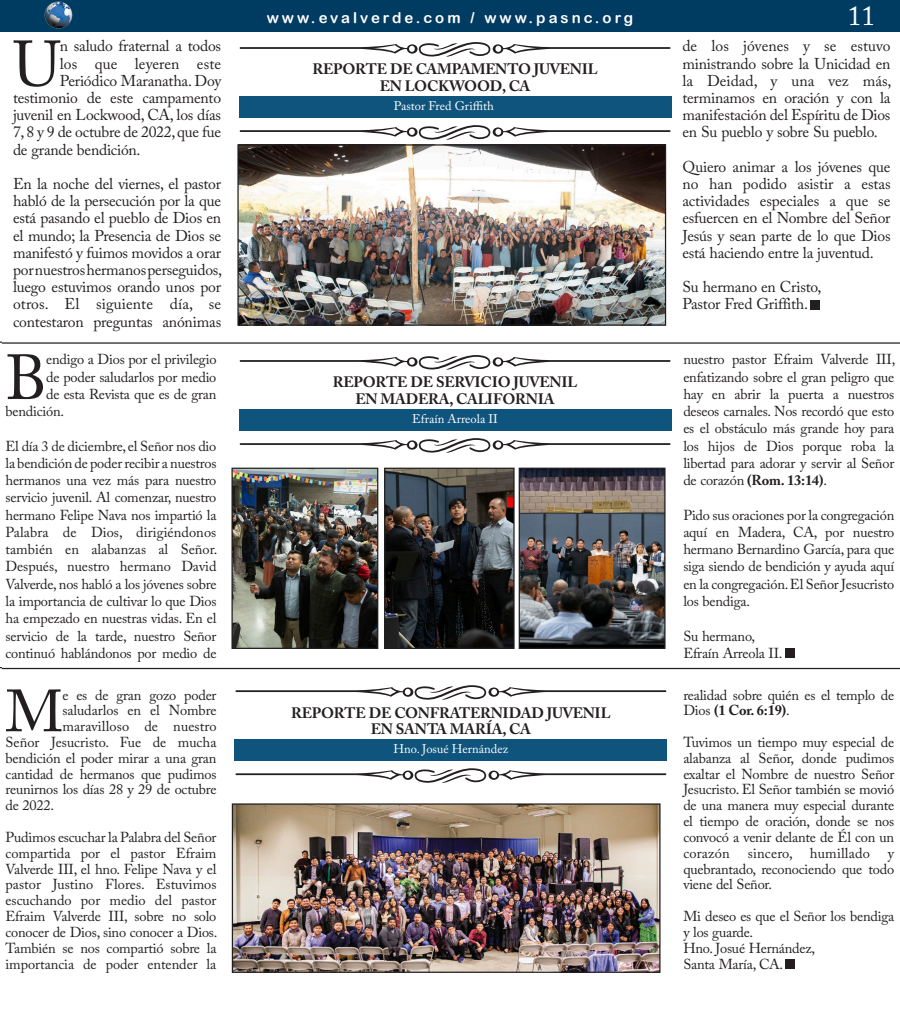
<style>
.page{position:relative;width:900px;height:1013px;background:#fff}
.page>*{position:absolute;margin:0;border:0;box-sizing:border-box;transform-origin:0 0}
.t1{font:64px "Adobe Caslon Pro";color:#231f20}
.t2{font:62.88px "Adobe Caslon Pro";color:#231f20}
.t3{font:58.88px "Adobe Caslon Pro";color:#231f20}
.t4{font:27.5px "Adobe Caslon Pro";color:#fff}
.t5{font:15.62px/17.2px "Adobe Caslon Pro";letter-spacing:-.015em;color:#231f20;text-align:justify}
.t6{font:700 15px "Adobe Caslon Pro";letter-spacing:-.015em;color:#231f20}
.t7{font:15px "Arial Rounded MT Bold";letter-spacing:.2em;color:#fffdff}
.t8{font:14.38px/17.2px "Adobe Caslon Pro";letter-spacing:-.015em;color:#231f20;text-align:justify}
.Default{font:12.5px "Adobe Caslon Pro";color:#fff}
.s1{font-weight:700}
</style>
<div class="page">
<div style="left:0;top:0;width:900px;height:32px;background:#003b62"></div>
<img style="left:44px;top:1px;width:29px;height:28px">
<div style="left:785px;top:648px;width:9px;height:9px;background:#231f20"></div>
<div style="left:811px;top:300px;width:9px;height:9px;background:#231f20"></div>
<div style="left:239px;top:409px;width:432px;height:22px;background:#0f547d"></div>
<svg style="left:240px;top:355px;width:431px;height:15px"></svg>
<svg style="left:240px;top:438px;width:431px;height:15px"></svg>
<div style="left:239px;top:96px;width:432px;height:22px;background:#0f547d"></div>
<svg style="left:240px;top:42px;width:431px;height:15px"></svg>
<svg style="left:240px;top:125px;width:431px;height:15px"></svg>
<hr style="left:2px;top:342px;width:898px;height:1px;background:#231f20">
<img style="left:239px;top:146px;width:425px;height:178px">
<div style="left:237px;top:144px;width:429px;height:182px;border:1px solid #231f20"></div>
<hr style="left:2px;top:668px;width:898px;height:1px;background:#231f20">
<img style="left:233px;top:469px;width:143px;height:178px">
<div style="left:231px;top:467px;width:147px;height:182px;border:1px solid #231f20"></div>
<img style="left:386px;top:469px;width:127px;height:178px">
<div style="left:384px;top:467px;width:131px;height:182px;border:1px solid #231f20"></div>
<img style="left:521px;top:469px;width:143px;height:178px">
<div style="left:519px;top:467px;width:147px;height:182px;border:1px solid #231f20"></div>
<div style="left:786px;top:959px;width:9px;height:9px;background:#231f20"></div>
<div style="left:235px;top:739px;width:432px;height:22px;background:#0f547d"></div>
<svg style="left:235px;top:685px;width:431px;height:15px"></svg>
<svg style="left:235px;top:768px;width:431px;height:15px"></svg>
<img style="left:234px;top:805px;width:425px;height:165px">
<div style="left:232px;top:803px;width:429px;height:169px;border:1px solid #231f20"></div>
<p class="t1" style="left:13px;top:26px;width:49px">U</p>
<p class="t5" style="left:60px;top:37px;width:163px">n saludo fraternal a todos</p>
<p class="t5" style="left:60px;top:55px;width:163px">los que leyeren este</p>
<p class="t5" style="left:60px;top:72px;width:163px">Periódico Maranatha. Doy</p>
<p class="t5" style="left:13px;top:89px;width:210px">testimonio de este campamento</p>
<p class="t5" style="left:13px;top:106px;width:210px">juvenil en Lockwood, CA, los días</p>
<p class="t5" style="left:13px;top:123px;width:210px">7, 8 y 9 de octubre de 2022, que fue</p>
<p class="t5" style="left:13px;top:140px;width:129px">de grande bendición.</p>
<p class="t5" style="left:13px;top:175px;width:211px">En la noche del viernes, el pastor habló de la persecución por la que está pasando el pueblo de Dios en el mundo; la Presencia de Dios se manifestó y fuimos movidos a orar por nuestros hermanos perseguidos, luego estuvimos orando unos por otros. El siguiente día, se contestaron preguntas anónimas</p>
<p class="t2" style="left:6px;top:340px;width:43px">B</p>
<p class="t8" style="left:46px;top:351px;width:172px">endigo a Dios por el privilegio</p>
<p class="t8" style="left:46px;top:368px;width:172px">de poder saludarlos por medio</p>
<p class="t8" style="left:46px;top:385px;width:172px">de esta Revista que es de gran</p>
<p class="t8" style="left:6px;top:402px;width:60px">bendición.</p>
<p class="t8" style="left:6px;top:437px;width:213px">El día 3 de diciembre, el Señor nos dio la bendición de poder recibir a nuestros hermanos una vez más para nuestro servicio juvenil. Al comenzar, nuestro hermano Felipe Nava nos impartió la Palabra de Dios, dirigiéndonos también en alabanzas al Señor.<br>Después, nuestro hermano David Valverde, nos habló a los jóvenes sobre la importancia de cultivar lo que Dios ha empezado en nuestras vidas. En el servicio de la tarde, nuestro Señor continuó hablándonos por medio de</p>
<p class="t3" style="left:6px;top:676px;width:59px">M</p>
<p class="t8" style="left:62px;top:686px;width:156px">e es de gran gozo poder</p>
<p class="t8" style="left:62px;top:701px;width:156px">saludarlos en el Nombre</p>
<p class="t8" style="left:62px;top:717px;width:156px">maravilloso de nuestro</p>
<p class="t8" style="left:6px;top:733px;width:212px">Señor Jesucristo. Fue de mucha</p>
<p class="t8" style="left:6px;top:749px;width:212px">bendición el poder mirar a una gran</p>
<p class="t8" style="left:6px;top:765px;width:212px">cantidad de hermanos que pudimos</p>
<p class="t8" style="left:6px;top:781px;width:212px">reunirnos los días 28 y 29 de octubre</p>
<p class="t8" style="left:6px;top:796px;width:50px">de 2022.</p>
<p class="t8" style="left:6px;top:829px;width:213px;line-height:15.8px">Pudimos escuchar la Palabra del Señor compartida por el pastor Efraim Valverde III, el hno. Felipe Nava y el pastor Justino Flores. Estuvimos escuchando por medio del pastor Efraim Valverde III, sobre no solo conocer de Dios, sino conocer a Dios.<br>También se nos compartió sobre la importancia de poder entender la</p>
<p class="t7" style="left:267px;top:9px;width:368px">www.evalverde.com / www.pasnc.org</p>
<h3 class="t4" style="left:848px;top:-1px;width:29px">11</h3>
<p class="t6" style="left:312px;top:60px;width:287px">REPORTE DE CAMPAMENTO JUVENIL</p>
<p class="t6" style="left:380px;top:77px;width:152px">EN LOCKWOOD, CA</p>
<p class="Default" style="left:394px;top:98px;width:101px">Pastor Fred Griffith</p>
<p class="t6" style="left:333px;top:373px;width:246px">REPORTE DE SERVICIO JUVENIL</p>
<p class="t6" style="left:356px;top:390px;width:200px">EN MADERA, CALIFORNIA</p>
<p class="Default" style="left:412px;top:411px;width:87px">Efraín Arreola II</p>
<p class="t6" style="left:291px;top:703px;width:321px">REPORTE DE CONFRATERNIDAD JUVENIL</p>
<p class="t6" style="left:371px;top:720px;width:161px">EN SANTA MARÍA, CA</p>
<p class="Default" style="left:394px;top:741px;width:116px">Hno. Josué Hernández</p>
<p class="t5" style="left:682px;top:37px;width:211px">de los jóvenes y se estuvo ministrando sobre la Unicidad en la Deidad, y una vez más, terminamos en oración y con la manifestación del Espíritu de Dios en Su pueblo y sobre Su pueblo.</p>
<p class="t5" style="left:682px;top:158px;width:210px">Quiero animar a los jóvenes que no han podido asistir a estas actividades especiales a que se esfuercen en el Nombre del Señor Jesús y sean parte de lo que Dios está haciendo entre la juventud.</p>
<p class="t5" style="left:682px;top:278px;width:141px">Su hermano en Cristo,</p>
<p class="t5" style="left:682px;top:295px;width:127px">Pastor Fred Griffith.</p>
<p class="t8" style="left:683px;top:351px;width:213px">nuestro pastor Efraim Valverde III, enfatizando sobre el gran peligro que hay en abrir la puerta a nuestros deseos carnales. Nos recordó que esto es el obstáculo más grande hoy para los hijos de Dios porque roba la libertad para adorar y servir al Señor de corazón <span class="s1">(Rom. 13:14)</span>.</p>
<p class="t8" style="left:683px;top:506px;width:213px">Pido sus oraciones por la congregación aquí en Madera, CA, por nuestro hermano Bernardino García, para que siga siendo de bendición y ayuda aquí en la congregación. El Señor Jesucristo los bendiga.</p>
<p class="t8" style="left:683px;top:627px;width:73px">Su hermano,</p>
<p class="t8" style="left:683px;top:644px;width:101px">Efraín Arreola II.</p>
<p class="t8" style="left:683px;top:686px;width:212px;line-height:15.8px">realidad sobre quién es el templo de<br>Dios <span class="s1">(1 Cor. 6:19)</span>.</p>
<p class="t8" style="left:683px;top:734px;width:212px;line-height:15.9px">Tuvimos un tiempo muy especial de alabanza al Señor, donde pudimos exaltar el Nombre de nuestro Señor Jesucristo. El Señor también se movió de una manera muy especial durante el tiempo de oración, donde se nos convocó a venir delante de Él con un corazón</p>
<p class="t8" style="left:748px;top:844px;width:124px">sincero, humillado</p>
<p class="t8" style="left:683px;top:844px;width:212px;line-height:15.9px;text-indent:205px">y quebrantado, reconociendo que todo viene del Señor.</p>
<p class="t8" style="left:683px;top:908px;width:212px;line-height:15.9px">Mi deseo es que el Señor los bendiga y los guarde.</p>
<p class="t8" style="left:683px;top:939px;width:133px">Hno. Josué Hernández,</p>
<p class="t8" style="left:683px;top:954px;width:101px">Santa María, CA.</p>
</div>
